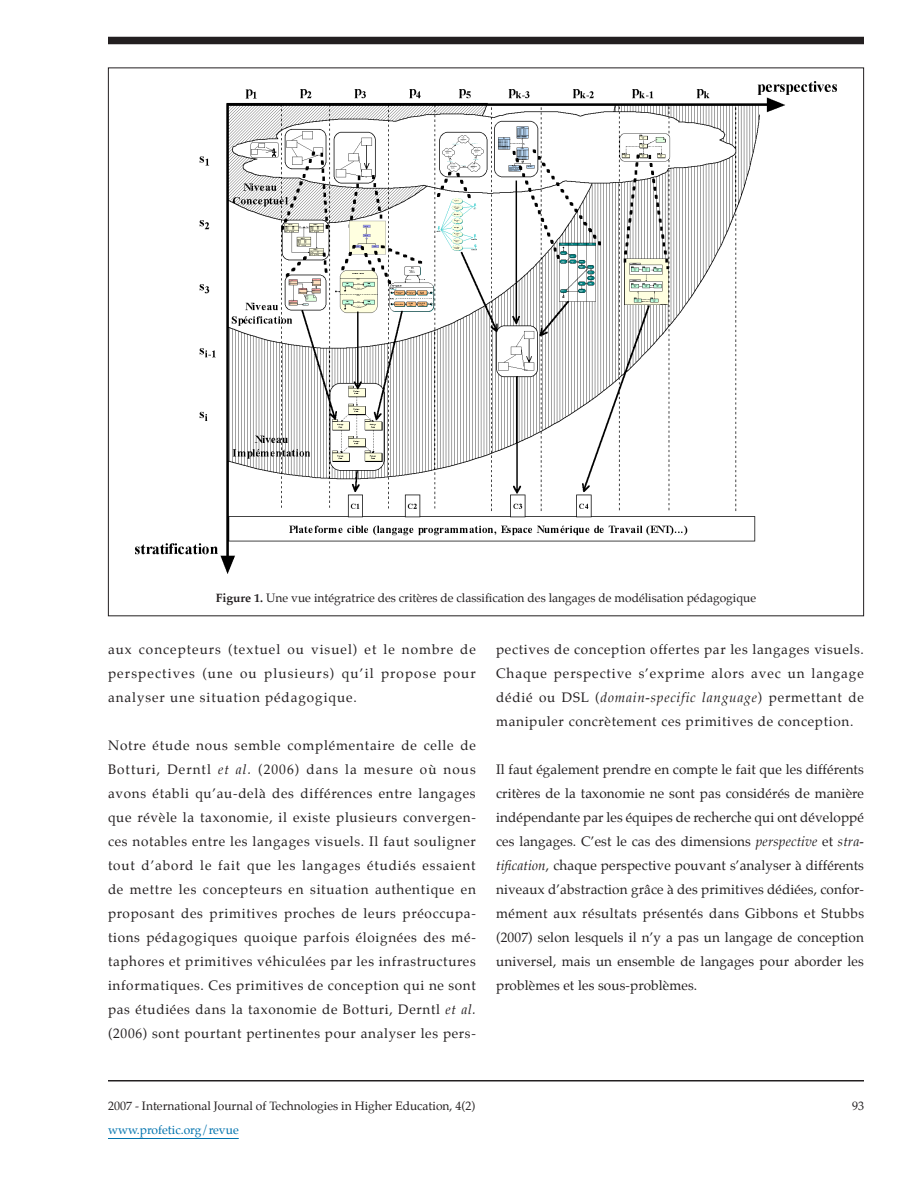
<style>
.page{position:relative;width:918px;height:1188px;background:#fff}
.page>*{position:absolute;margin:0;border:0;box-sizing:border-box;transform-origin:0 0}
.Corps_de_texte{font:13.5px/24px "Palatino";letter-spacing:.05em;color:#231f20;text-align:justify}
.Figure_1{font:12px "Palatino";color:#231f20}
.t1{font:12px "Palatino";color:#0073ae}
.s1{font-weight:700}
.s2{font-style:italic}
</style>
<div class="page">
<div style="left:108px;top:37px;width:756px;height:7px;background:#231f20"></div>
<hr style="left:108px;top:1080px;width:756px;height:2px;background:#231f20">
<img style="left:135px;top:82px;width:702px;height:491px">
<hr style="left:108px;top:1138px;width:131px;height:1px;background:#0073ae">
<p class="Figure_1" style="left:216px;top:588px;width:542px"><span class="s1">Figure 1.</span> Une vue intégratrice des critères de classification des langages de modélisation pédagogique</p>
<p class="Corps_de_texte" style="left:108px;top:637px;width:370px">aux concepteurs (textuel ou visuel) et le nombre de perspectives (une ou plusieurs) qu’il propose pour analyser une situation pédagogique.</p>
<p class="Corps_de_texte" style="left:108px;top:733px;width:370px">Notre étude nous semble complémentaire de celle de Botturi, Derntl <span class="s2">et al.</span> (2006) dans la mesure où nous avons établi qu’au-delà des différences entre langages que révèle la taxonomie, il existe plusieurs convergen&shy;ces notables entre les langages visuels. Il faut souligner tout d’abord le fait que les langages étudiés essaient de mettre les concepteurs en situation authentique en proposant des primitives proches de leurs préoccupa&shy;tions pédagogiques quoique parfois éloignées des mé&shy;taphores et primitives véhiculées par les infrastructures informatiques. Ces primitives de conception qui ne sont pas étudiées dans la taxonomie de Botturi, Derntl <span class="s2">et al. </span>(2006) sont pourtant pertinentes pour analyser les pers-</p>
<p class="Corps_de_texte" style="left:496px;top:637px;width:369px">pectives de conception offertes par les langages visuels.<br>Chaque perspective s’exprime alors avec un langage dédié ou DSL (<span class="s2">domain-specific language</span>) permettant de manipuler concrètement ces primitives de conception.</p>
<p class="Corps_de_texte" style="left:496px;top:757px;width:369px">Il faut également prendre en compte le fait que les différents critères de la taxonomie ne sont pas considérés de manière indépendante par les équipes de recherche qui ont développé ces langages. C’est le cas des dimensions <span class="s2">perspective</span> et <span class="s2">stra&shy;tification</span>, chaque perspective pouvant s’analyser à différents niveaux d’abstraction grâce à des primitives dédiées, confor&shy;mément aux résultats présentés dans Gibbons et Stubbs (2007) selon lesquels il n’y a pas un langage de conception universel, mais un ensemble de langages pour aborder les problèmes et les sous-problèmes.</p>
<p class="Figure_1" style="left:108px;top:1096px;width:369px">2007 - International Journal of Technologies in Higher Education, 4(2)</p>
<p class="t1" style="left:108px;top:1120px;width:132px">www.profetic.org/revue</p>
<p class="Figure_1" style="left:852px;top:1096px;width:13px">93</p>
</div>
